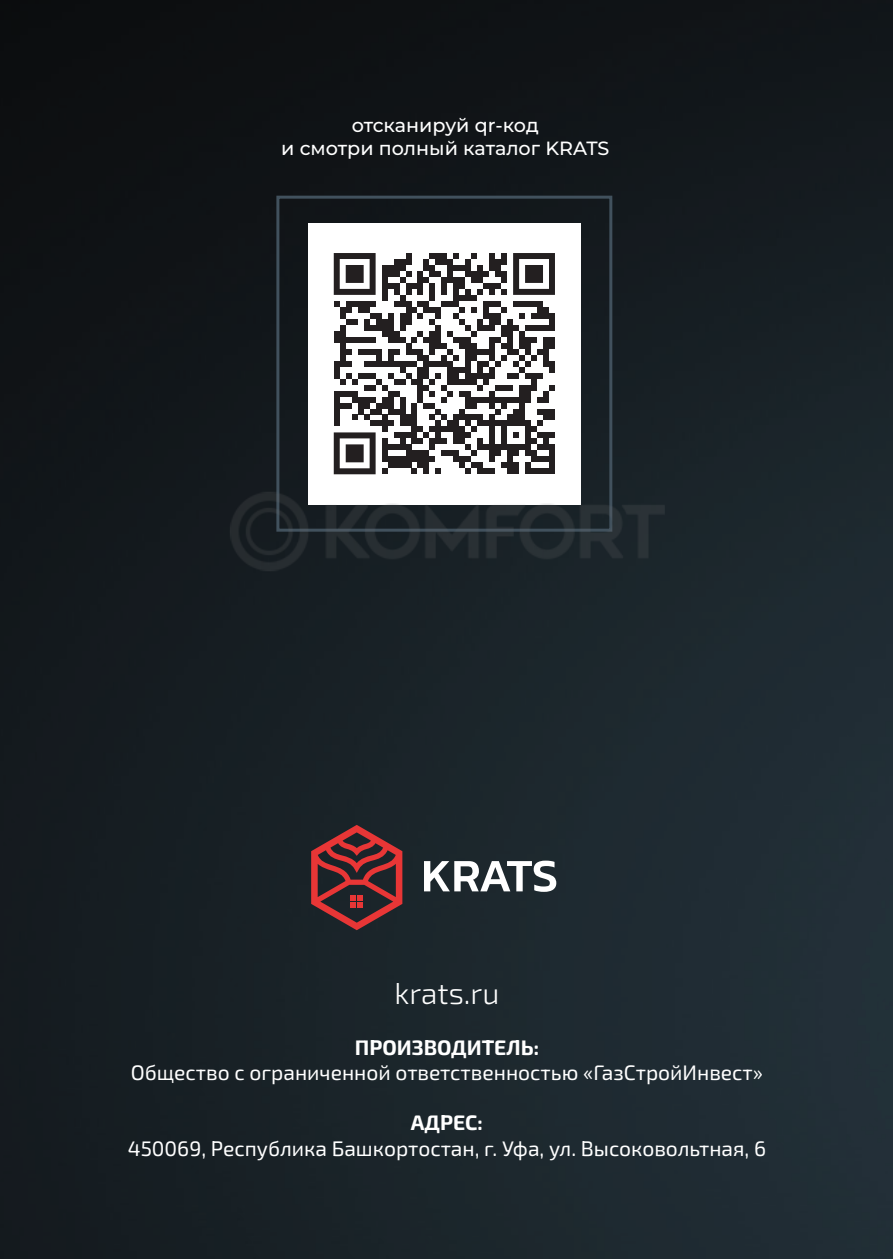
<style>
.page{position:relative;width:893px;height:1259px;background:#fff}
.page>*{position:absolute;margin:0;border:0;box-sizing:border-box;transform-origin:0 0}
.t1{font:300 30px "Exo 2";color:#fff}
.t2{font:21px "Exo 2";color:#fff}
.t3{font:700 21px "Exo 2";color:#fff}
.t4{font:500 19.2px "Montserrat";color:#fff}
</style>
<div class="page">
<img style="left:0;top:0;width:893px;height:1259px">
<svg style="left:424px;top:860px;width:132px;height:32px"></svg>
<svg style="left:311px;top:825px;width:91px;height:105px;background:#642a2d"></svg>
<div style="left:308px;top:223px;width:272px;height:281px;background:#fff"></div>
<svg style="left:334px;top:253px;width:221px;height:221px"></svg>
<div style="left:276px;top:196px;width:336px;height:335px;border:3px solid #41515d"></div>
<img style="left:223px;top:483px;width:447px;height:97px">
<p class="t4" style="left:352px;top:112px;width:188px">отсканируй qr-код</p>
<p class="t4" style="left:281px;top:135px;width:330px">и смотри полный каталог KRATS</p>
<p class="t1" style="left:395px;top:972px;width:106px">krats.ru</p>
<p class="t3" style="left:355px;top:1032px;width:186px">ПРОИЗВОДИТЕЛЬ:</p>
<p class="t2" style="left:131px;top:1058px;width:634px">Общество с ограниченной ответственностью «ГазСтройИнвест»</p>
<p class="t3" style="left:411px;top:1108px;width:73px">АДРЕС:</p>
<p class="t2" style="left:128px;top:1133px;width:640px">450069, Республика Башкортостан, г. Уфа, ул. Высоковольтная, 6</p>
</div>
